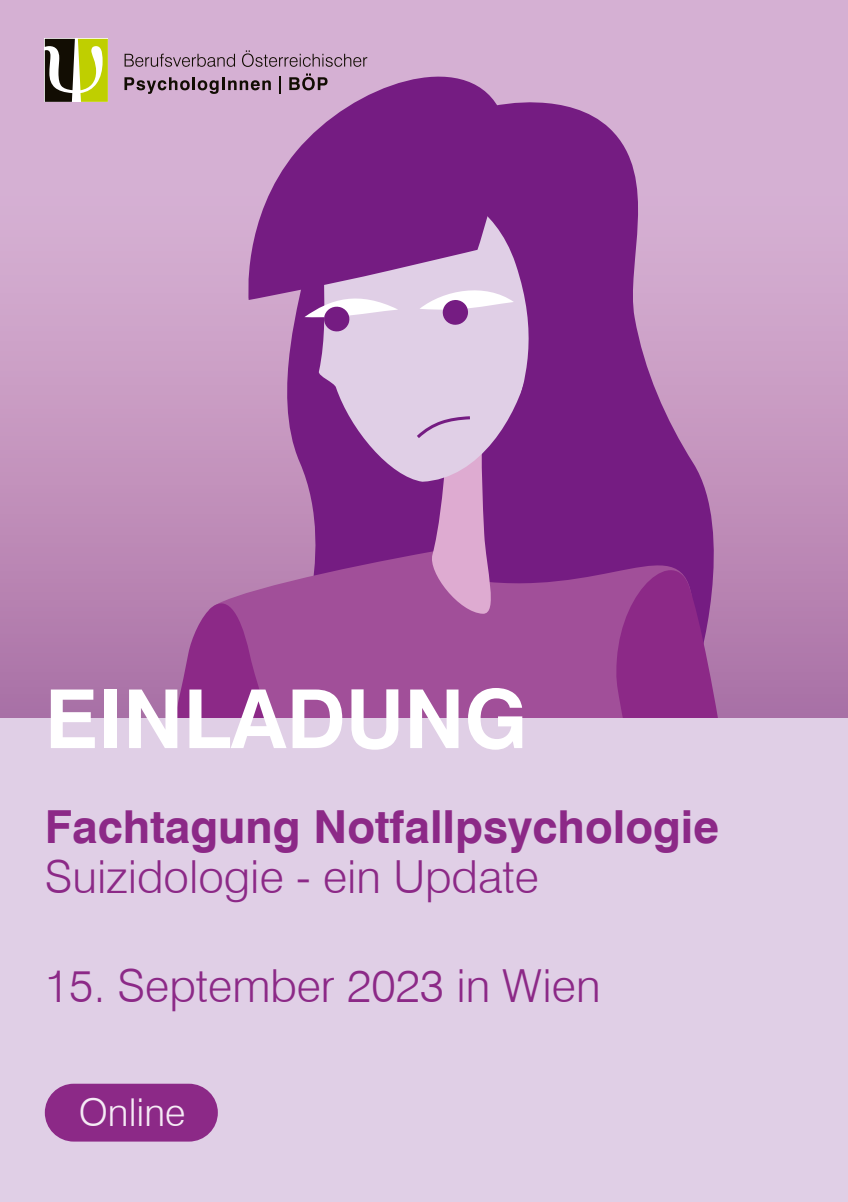
<style>
.page{position:relative;width:848px;height:1202px;background:#fff}
.page>*{position:absolute;margin:0;border:0;box-sizing:border-box;transform-origin:0 0}
.t1{font:700 81.4px "Swiss 721 BT";color:#fff}
.t2{font:300 45.6px "Swiss 721 BT";color:#8c2987}
.t3{font:700 45.6px "Swiss 721 BT";color:#8c2987}
.t4{font:300 38.4px "Swiss 721 BT";color:#f5ebf5}
</style>
<div class="page">
<div style="left:0;top:717px;width:848px;height:485px;background:#e0cfe6"></div>
<svg style="left:269px;top:57px;width:467px;height:488px;background:#ac70af"></svg>
<svg style="left:209px;top:516px;width:485px;height:39px;background:#8b3e92"></svg>
<svg style="left:311px;top:300px;width:235px;height:182px;background:#b78abf"></svg>
<svg style="left:417px;top:404px;width:82px;height:141px;background:#bc88be"></svg>
<svg style="left:241px;top:47px;width:273px;height:253px;background:#9955a1"></svg>
<svg style="left:304px;top:290px;width:94px;height:43px"></svg>
<svg style="left:419px;top:282px;width:25px;height:30px"></svg>
<svg style="left:442px;top:300px;width:26px;height:25px"></svg>
<svg style="left:444px;top:93px;width:159px;height:342px;background:#934f9e"></svg>
<svg style="left:115px;top:555px;width:185px;height:162px;background:#a660a0"></svg>
<svg style="left:300px;top:545px;width:453px;height:172px;background:#9c4b97"></svg>
<div style="left:45px;top:1084px;width:173px;height:57px;background:#8c2987;border-radius:29px"></div>
<svg style="left:45px;top:39px;width:63px;height:63px"></svg>
<svg style="left:125px;top:54px;width:110px;height:13px"></svg>
<svg style="left:242px;top:50px;width:125px;height:17px;background:#b293ae"></svg>
<svg style="left:124px;top:77px;width:147px;height:17px;background:#977c91"></svg>
<svg style="left:279px;top:76px;width:2px;height:18px"></svg>
<svg style="left:289px;top:74px;width:38px;height:16px"></svg>
<h1 class="t1" style="left:45px;top:670px;width:484px">EINLADUNG</h1>
<p class="t3" style="left:45px;top:799px;width:675px">Fachtagung Notfallpsychologie</p>
<p class="t2" style="left:45px;top:849px;width:496px">Suizidologie - ein Update</p>
<p class="t2" style="left:45px;top:958px;width:557px">15. September 2023 in Wien</p>
<p class="t4" style="left:79px;top:1089px;width:108px">Online</p>
</div>
